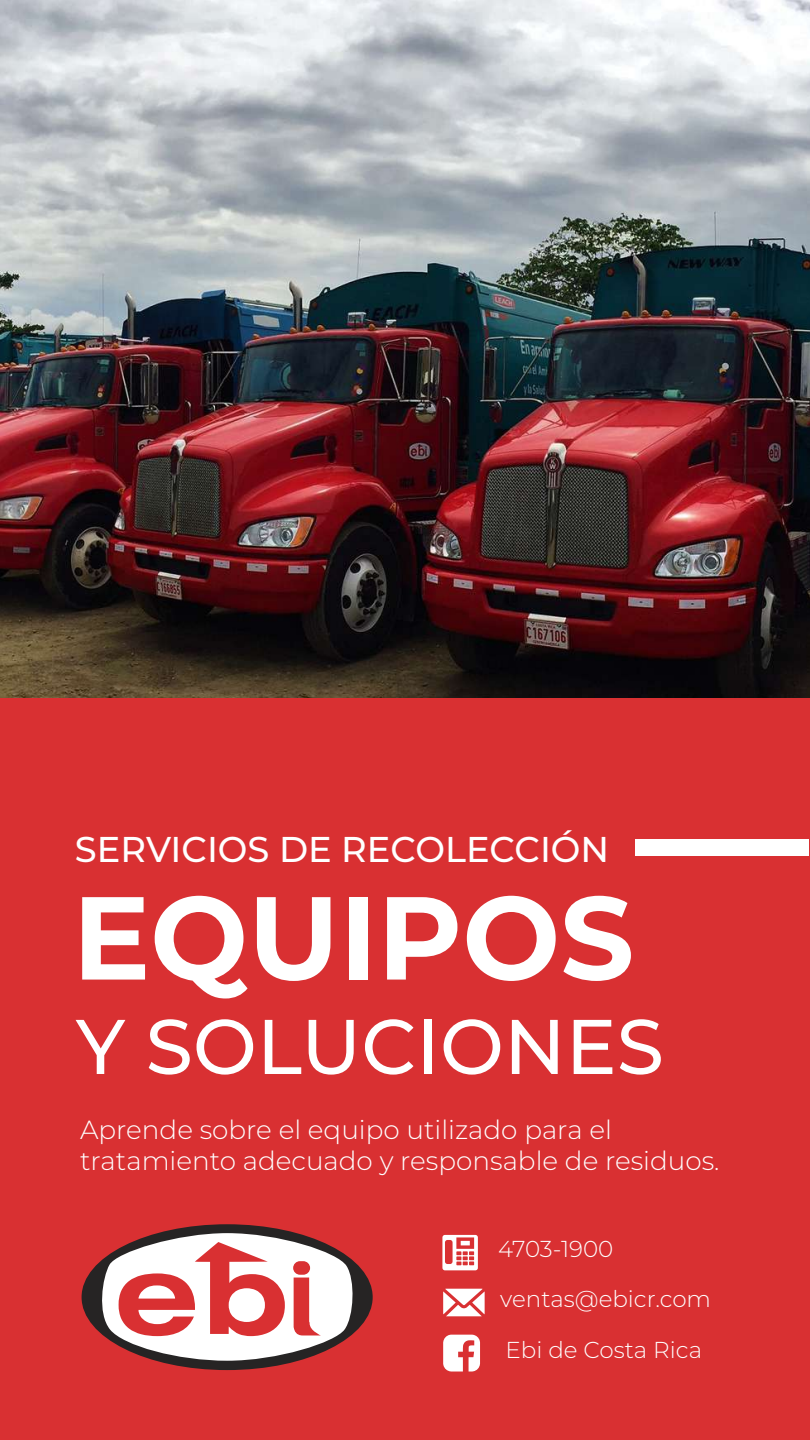
<style>
.page{position:relative;width:810px;height:1440px;background:#fff}
.page>*{position:absolute;margin:0;border:0;box-sizing:border-box;transform-origin:0 0}
.t1{font:700 117.75px "Montserrat";color:#fff}
.t2{font:500 77.32px "Montserrat";color:#fff}
.t3{font:500 35.85px "Montserrat";color:#fff}
.t4{font:300 26.25px/31.5px "Montserrat";color:#fff}
.t5{font:300 23.02px "Montserrat";color:#fff}
</style>
<div class="page">
<img style="left:0;top:0;width:810px;height:699px">
<div style="left:0;top:699px;width:810px;height:741px;background:#d93032"></div>
<svg style="left:82px;top:1224px;width:291px;height:146px"></svg>
<div style="left:635px;top:839px;width:174px;height:17px;background:#fff"></div>
<svg style="left:443px;top:1289px;width:42px;height:27px"></svg>
<svg style="left:442px;top:1235px;width:36px;height:35px"></svg>
<svg style="left:443px;top:1335px;width:37px;height:37px"></svg>
<h3 class="t3" style="left:75px;top:824px;width:536px">SERVICIOS DE RECOLECCIÓN</h3>
<h1 class="t1" style="left:73px;top:853px;width:563px">EQUIPOS</h1>
<h2 class="t2" style="left:76px;top:993px;width:590px">Y SOLUCIONES</h2>
<p class="t4" style="left:80px;top:1113px;width:641px">Aprende sobre el equipo utilizado para el tratamiento adecuado y responsable de residuos.</p>
<p class="t5" style="left:498px;top:1233px;width:117px">4703-1900</p>
<p class="t5" style="left:500px;top:1283px;width:212px">ventas@ebicr.com</p>
<p class="t5" style="left:506px;top:1334px;width:198px">Ebi de Costa Rica</p>
</div>
